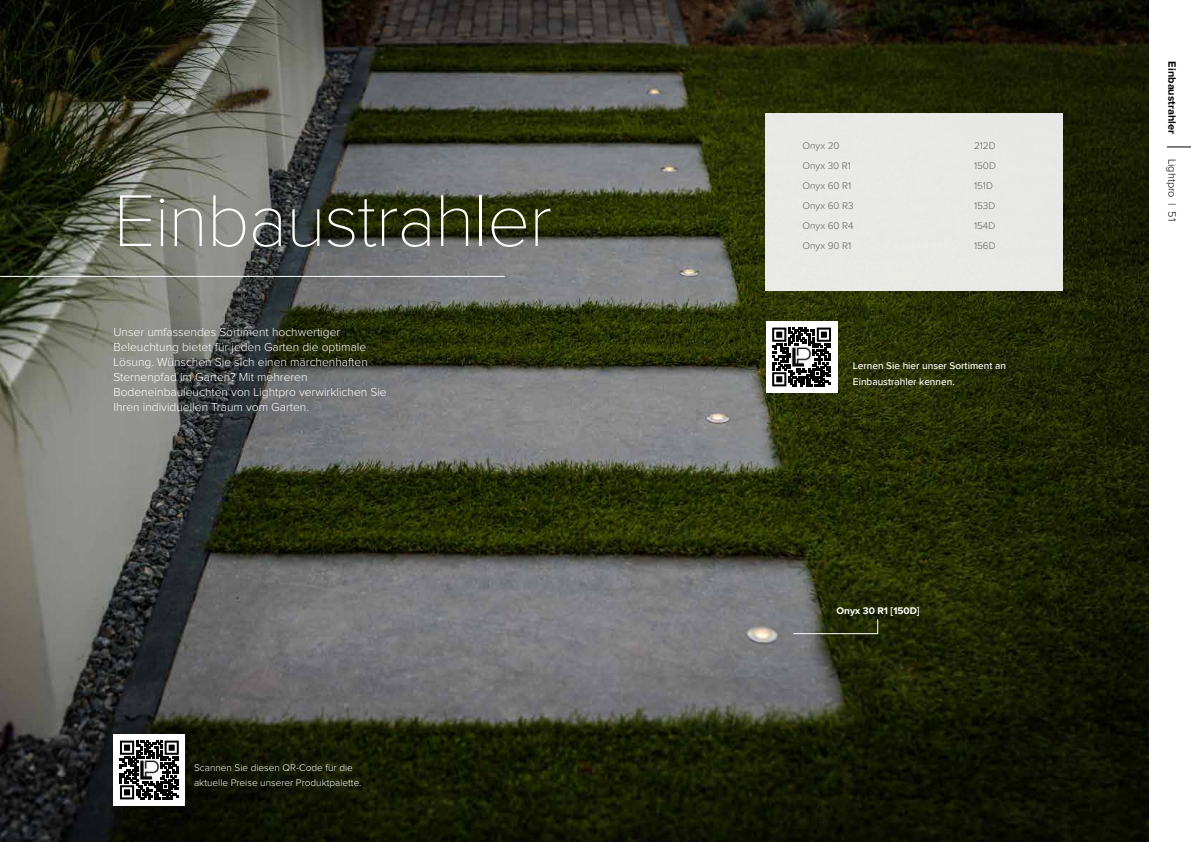
<style>
.page{position:relative;width:1191px;height:842px;background:#fff}
.page>*{position:absolute;margin:0;border:0;box-sizing:border-box;transform-origin:0 0}
.t1{font:100 76px "Proxima Nova";letter-spacing:-.02em;color:#fff}
.t2{font:300 12px/15px "Proxima Nova";color:#fff}
.t3{font:700 11px "Proxima Nova";color:#000}
.t4{font:300 11px "Proxima Nova";color:#000}
.t5{font:300 10px "Proxima Nova";color:#5c5c5b}
.t6{font:300 10px/15px "Proxima Nova";color:#fff}
.t7{font:500 10px/16px "Proxima Nova";color:#fff}
.t8{font:700 10px "Proxima Nova";color:#fff}
</style>
<div class="page">
<img style="left:0;top:0;width:1148px;height:842px">
<svg style="left:1167px;top:147px;width:24px;height:1px"></svg>
<svg style="left:792px;top:619px;width:86px;height:15px"></svg>
<div style="left:765px;top:113px;width:297px;height:178px;background:#e8e9e5"></div>
<hr style="left:0;top:276px;width:505px;height:1px;background:#fff">
<div style="left:766px;top:321px;width:71px;height:72px;background:#fff"></div>
<svg style="left:772px;top:328px;width:59px;height:58px"></svg>
<img style="left:791px;top:347px;width:20px;height:20px">
<div style="left:114px;top:734px;width:71px;height:72px;background:#fff"></div>
<svg style="left:120px;top:741px;width:59px;height:58px"></svg>
<img style="left:139px;top:760px;width:20px;height:20px">
<h1 class="t1" style="left:113px;top:186px;width:440px">Einbaustrahler</h1>
<p class="t2" style="left:113px;top:325px;width:275px">Unser umfassendes Sortiment hochwertiger Beleuchtung bietet für jeden Garten die optimale Lösung. Wünschen Sie sich einen märchenhaften Sternenpfad im Garten? Mit mehreren Bodeneinbauleuchten von Lightpro verwirklichen Sie Ihren individuellen Traum vom Garten.</p>
<p class="t6" style="left:194px;top:761px;width:169px">Scannen Sie diesen QR-Code für die aktuelle Preise unserer Produktpalette.</p>
<p class="t5" style="left:802px;top:141px;width:39px">Onyx 20</p>
<p class="t5" style="left:974px;top:141px;width:23px">212D</p>
<p class="t5" style="left:802px;top:161px;width:50px">Onyx 30 R1</p>
<p class="t5" style="left:974px;top:161px;width:23px">150D</p>
<p class="t5" style="left:802px;top:181px;width:50px">Onyx 60 R1</p>
<p class="t5" style="left:974px;top:181px;width:20px">151D</p>
<p class="t5" style="left:802px;top:201px;width:53px">Onyx 60 R3</p>
<p class="t5" style="left:974px;top:201px;width:23px">153D</p>
<p class="t5" style="left:802px;top:221px;width:53px">Onyx 60 R4</p>
<p class="t5" style="left:974px;top:221px;width:23px">154D</p>
<p class="t5" style="left:802px;top:241px;width:50px">Onyx 90 R1</p>
<p class="t5" style="left:974px;top:241px;width:23px">156D</p>
<p class="t7" style="left:853px;top:358px;width:154px">Lernen Sie hier unser Sortiment an<br>Einbaustrahler kennen.</p>
<p class="t8" style="left:836px;top:604px;width:85px">Onyx 30 R1 [150D]</p>
<p class="t3" style="left:1178px;top:61px;width:74px;rotate:90deg">Einbaustrahler</p>
<p class="t4" style="left:1177px;top:159px;width:64px;rotate:90deg">Lightpro | 51</p>
</div>
